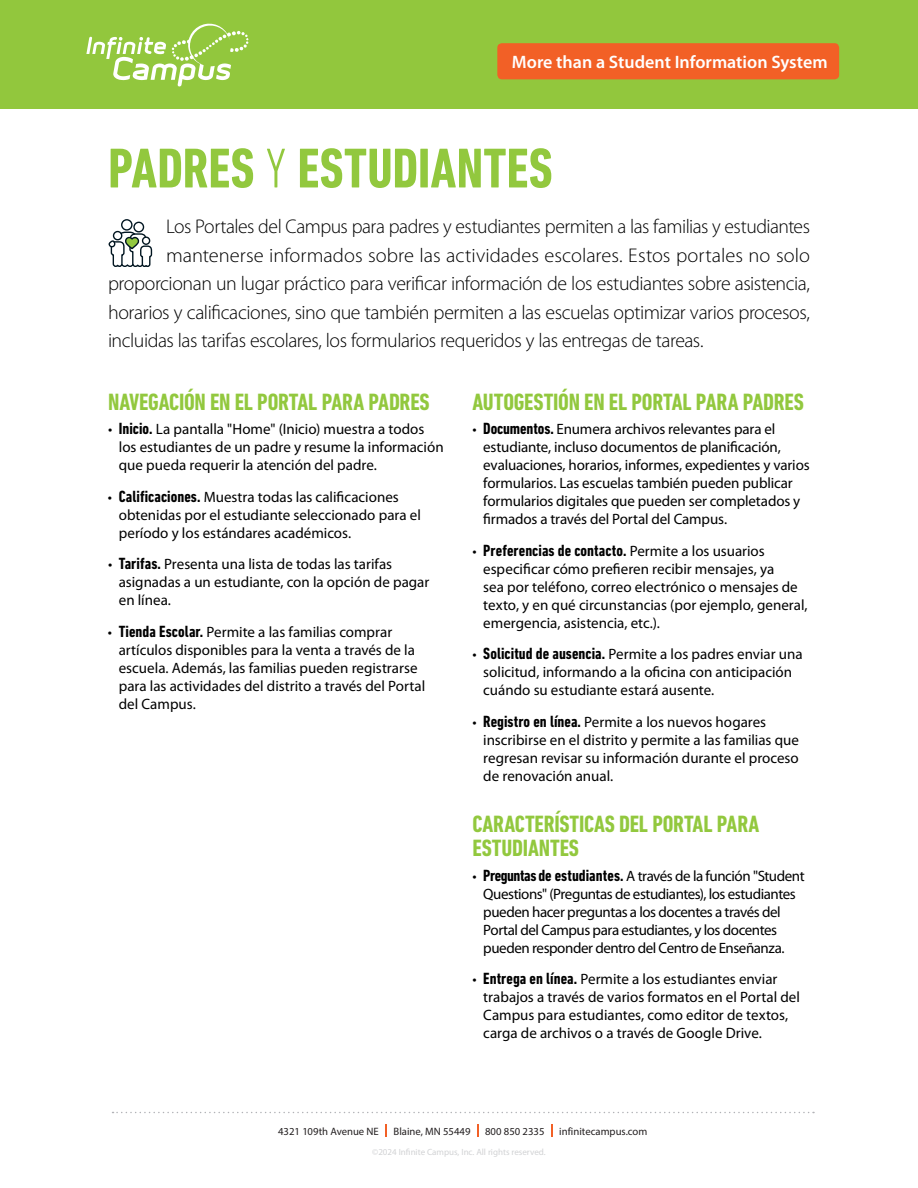
<style>
.page{position:relative;width:918px;height:1188px;background:#fff}
.page>*{position:absolute;margin:0;border:0;box-sizing:border-box;transform-origin:0 0}
.t1{font:700 condensed 57px "DIN Next LT Pro";color:#92c83e}
.t2{font:700 condensed 24px/24px "DIN Next LT Pro";letter-spacing:-.005em;color:#92c83e}
.t3{font:300 19.8px "Myriad Pro";letter-spacing:-.02em;color:#000}
.t4{font:300 19.8px "Myriad Pro";letter-spacing:.005em;color:#000}
.t5{font:600 18px "Myriad Pro";color:#fff}
.t6{font:700 condensed 16.5px "DIN Next LT Pro";letter-spacing:.005em;color:#000}
.t7{font:15px/18px "Myriad Pro";letter-spacing:-.005em;color:#000}
.t8{font:15px/18px "Myriad Pro";letter-spacing:-.03em;color:#000}
.t9{font:10.65px "Myriad Pro";color:#231f20}
.t10{font:9px "Myriad Pro";color:#d1d2d4}
.s1{font-weight:300}
.s2{font-family:"DIN Next LT Pro";font-weight:700;font-stretch:condensed;font-size:16.5px}
.s3{font-family:"Myriad Pro";font-weight:400;font-stretch:normal;font-size:15px}
</style>
<div class="page">
<div style="left:0;top:0;width:918px;height:109px;background:#92c73d"></div>
<svg style="left:86px;top:24px;width:162px;height:62px"></svg>
<svg style="left:113px;top:1112px;width:701px;height:1px"></svg>
<svg style="left:386px;top:1125px;width:1px;height:12px"></svg>
<svg style="left:477px;top:1125px;width:1px;height:12px"></svg>
<svg style="left:551px;top:1125px;width:1px;height:12px"></svg>
<div style="left:497px;top:43px;width:342px;height:36px;background:#f26026;border-radius:5px"></div>
<div style="left:121px;top:219px;width:12px;height:12px;border:1px solid #011520;border-radius:50%"></div>
<div style="left:133px;top:222px;width:11px;height:11px;border:1px solid #011520;border-radius:50%"></div>
<svg style="left:108px;top:231px;width:45px;height:36px"></svg>
<p class="t5" style="left:512px;top:51px;width:317px">More than a Student Information System</p>
<p class="t1" style="left:108px;top:136px;width:446px">PADRES <span class="s1">Y</span> ESTUDIANTES</p>
<p class="t3" style="left:166px;top:216px;width:645px">Los Portales del Campus para padres y estudiantes permiten a las familias y estudiantes</p>
<p class="t4" style="left:166px;top:245px;width:645px">mantenerse informados sobre las actividades escolares. Estos portales no solo</p>
<p class="t3" style="left:108px;top:273px;width:704px">proporcionan un lugar práctico para verificar información de los estudiantes sobre asistencia,</p>
<p class="t3" style="left:108px;top:302px;width:703px">horarios y calificaciones, sino que también permiten a las escuelas optimizar varios procesos,</p>
<p class="t3" style="left:108px;top:330px;width:597px">incluidas las tarifas escolares, los formularios requeridos y las entregas de tareas.</p>
<p class="t2" style="left:108px;top:390px;width:323px">NAVEGACIÓN EN EL PORTAL PARA PADRES</p>
<p class="t7" style="left:119px;top:420px;width:326px;text-indent:-11px">• <span class="s2">Inicio.</span> La pantalla "Home" (Inicio) muestra a todos los estudiantes de un padre y resume la información que pueda requerir la atención del padre.</p>
<p class="t7" style="left:119px;top:488px;width:304px;text-indent:-11px">• <span class="s2">Calificaciones.</span> Muestra todas las calificaciones obtenidas por el estudiante seleccionado para el período y los estándares académicos.</p>
<p class="t7" style="left:119px;top:555px;width:312px;text-indent:-11px">• <span class="s2">Tarifas.</span> Presenta una lista de todas las tarifas asignadas a un estudiante, con la opción de pagar en línea.</p>
<p class="t7" style="left:119px;top:623px;width:308px;text-indent:-11px">• <span class="s2">Tienda Escolar.</span> Permite a las familias comprar artículos disponibles para la venta a través de la escuela. Además, las familias pueden registrarse para las actividades del distrito a través del Portal del Campus.</p>
<p class="t2" style="left:472px;top:390px;width:333px">AUTOGESTIÓN EN EL PORTAL PARA PADRES</p>
<p class="t7" style="left:483px;top:420px;width:328px;text-indent:-11px">• <span class="s2">Documentos.</span> Enumera archivos relevantes para el estudiante, incluso documentos de planificación, evaluaciones, horarios, informes, expedientes y varios formularios. Las escuelas también pueden publicar formularios digitales que pueden ser completados y firmados a través del Portal del Campus.</p>
<p class="t6" style="left:472px;top:541px;width:294px"><span class="s3">•</span> Preferencias de contacto. <span class="s3">Permite a los usuarios</span></p>
<p class="t7" style="left:483px;top:560px;width:326px">especificar cómo prefieren recibir mensajes, ya<br>sea por teléfono, correo electrónico o mensajes de texto, y en qué circunstancias (por ejemplo, general, emergencia, asistencia, etc.).</p>
<p class="t7" style="left:483px;top:645px;width:321px;text-indent:-11px">• <span class="s2">Solicitud de ausencia.</span> Permite a los padres enviar una solicitud, informando a la oficina con anticipación cuándo su estudiante estará ausente.</p>
<p class="t7" style="left:483px;top:713px;width:317px;text-indent:-11px">• <span class="s2">Registro en línea.</span> Permite a los nuevos hogares inscribirse en el distrito y permite a las familias que regresan revisar su información durante el proceso de renovación anual.</p>
<p class="t2" style="left:472px;top:812px;width:288px">CARACTERÍSTICAS DEL PORTAL PARA<br>ESTUDIANTES</p>
<p class="t8" style="left:483px;top:866px;width:323px;text-indent:-11px">• <span class="s2">Preguntas de estudiantes.</span> A través de la función "Student Questions" (Preguntas de estudiantes), los estudiantes pueden hacer preguntas a los docentes a través del Portal del Campus para estudiantes, y los docentes pueden responder dentro del Centro de Enseñanza.</p>
<p class="t7" style="left:483px;top:970px;width:318px;text-indent:-11px">• <span class="s2">Entrega en línea.</span> Permite a los estudiantes enviar trabajos a través de varios formatos en el Portal del Campus para estudiantes, como editor de textos, carga de archivos o a través de Google Drive.</p>
<p class="t9" style="left:278px;top:1124px;width:102px">4321 109th Avenue NE</p>
<p class="t9" style="left:394px;top:1124px;width:78px">Blaine, MN 55449</p>
<p class="t9" style="left:485px;top:1124px;width:61px">800 850 2335</p>
<p class="t9" style="left:559px;top:1124px;width:90px">infinitecampus.com</p>
<p class="t10" style="left:372px;top:1147px;width:175px">©2024 Infinite Campus, Inc. All rights reserved.</p>
</div>
